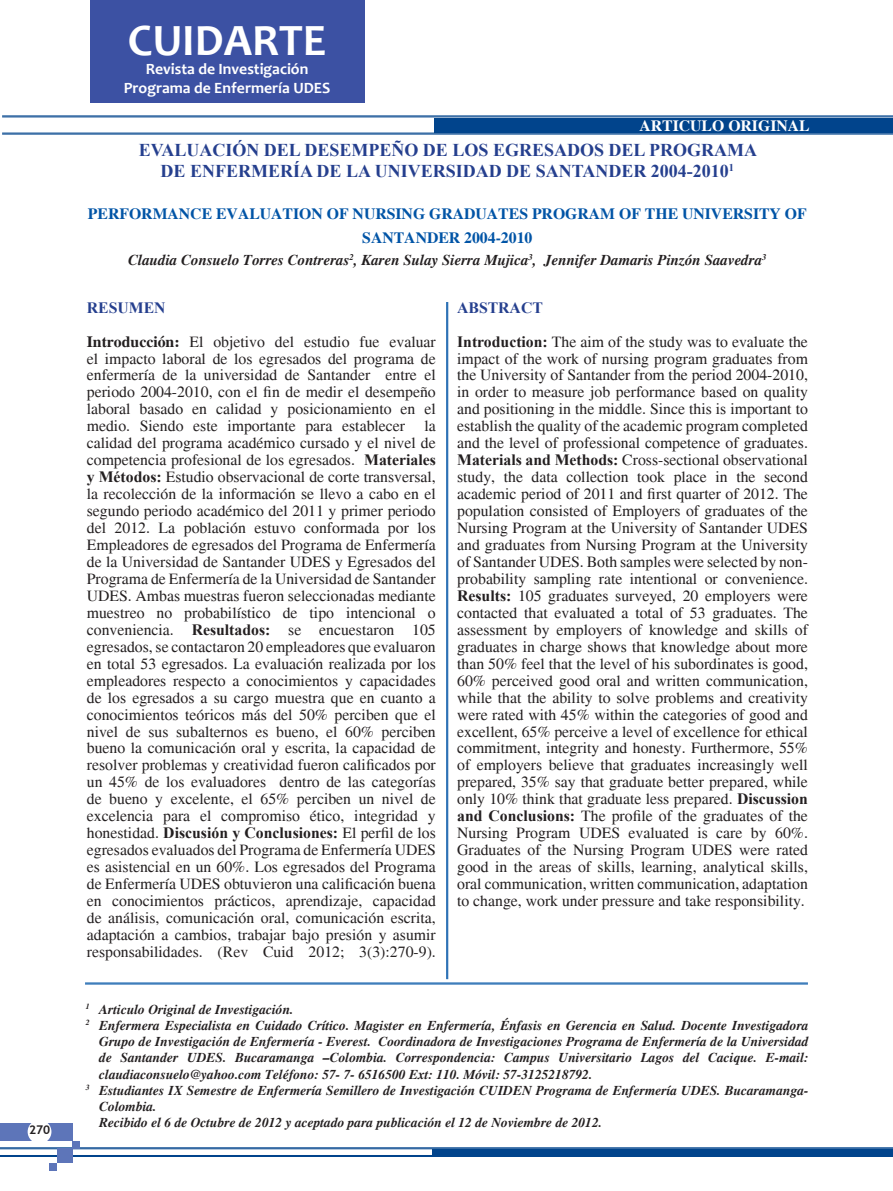
<style>
.page{position:relative;width:893px;height:1191px;background:#fff}
.page>*{position:absolute;margin:0;border:0;box-sizing:border-box;transform-origin:0 0}
.t1{font:700 45px "Candara";color:#fff}
.t2{font:700 18px/21.6px "Times New Roman";color:#253f8e;text-align:center}
.t3{font:15.75px/17px "Times";color:#231f20}
.t4{font:700 15.75px/23.7px "Times";color:#0154a6;text-align:center}
.t5{font:700 15.75px/18.9px "Candara";color:#fff;text-align:center}
.t6{font:700 15.75px "Times";color:#fff}
.t7{font:italic 700 15px "Times";color:#231f20}
.t8{font:italic 700 13.5px "Times";color:#231f20}
.t9{font:700 12px "Trebuchet MS";color:#231f20}
.s1{font-family:"Times New Roman";font-weight:700;color:#253f8e}
.s2{font-weight:700}
.s3{font-family:"Times New Roman";font-weight:700}
</style>
<div class="page">
<div style="left:0;top:1122px;width:72px;height:18px;background:#5d75b9"></div>
<div style="left:433px;top:1149px;width:460px;height:5px;background:#01448c"></div>
<hr style="left:0;top:1147px;width:893px;height:1px;background:#01448c">
<hr style="left:0;top:1148px;width:893px;height:1px;background:#01448c">
<hr style="left:0;top:1155px;width:893px;height:1px;background:#01448c">
<hr style="left:0;top:1156px;width:893px;height:1px;background:#01448c">
<div style="left:57px;top:1148px;width:15px;height:15px;background:#5d75b9"></div>
<div style="left:72px;top:1140px;width:8px;height:8px;background:#5d75b9"></div>
<div style="left:49px;top:1163px;width:8px;height:7px;background:#5d75b9"></div>
<div style="left:28px;top:1120px;width:23px;height:22px;background:#fff;border-radius:50%"></div>
<div style="left:28px;top:1119px;width:23px;height:24px;border:2px solid #fff;border-radius:50%"></div>
<div style="left:435px;top:118px;width:458px;height:14px;background:#01448c"></div>
<hr style="left:2px;top:116px;width:891px;height:1px;background:#01448c">
<hr style="left:2px;top:117px;width:891px;height:1px;background:#01448c">
<hr style="left:2px;top:133px;width:891px;height:1px;background:#01448c">
<hr style="left:2px;top:134px;width:891px;height:1px;background:#01448c">
<hr style="left:447px;top:302px;width:1px;height:677px;background:#0154a6">
<hr style="left:446px;top:302px;width:1px;height:677px;background:#0154a6">
<div style="left:90px;top:0;width:274px;height:102px;background:#3c51a3"></div>
<hr style="left:85px;top:982px;width:723px;height:1px;background:#0154a6">
<hr style="left:85px;top:983px;width:723px;height:1px;background:#0154a6">
<p class="t9" style="left:29px;top:1122px;width:23px">270</p>
<p class="t1" style="left:128px;top:13px;width:200px">CUIDARTE</p>
<p class="t5" style="left:124px;top:60px;width:208px">Revista de Investigación<br>Programa de Enfermería UDES</p>
<p class="t6" style="left:639px;top:116px;width:172px">ARTICULO ORIGINAL</p>
<p class="t2" style="left:139px;top:139px;width:620px">EVALUACIÓN DEL DESEMPEÑO DE LOS EGRESADOS DEL PROGRAMA<br>DE ENFERMERÍA DE LA UNIVERSIDAD DE SANTANDER 2004-2010<sup>1</sup></p>
<p class="t4" style="left:88px;top:202px;width:720px">PERFORMANCE EVALUATION OF NURSING GRADUATES PROGRAM OF THE UNIVERSITY OF<br>SANTANDER 2004-2010</p>
<p class="t7" style="left:128px;top:251px;width:640px">Claudia Consuelo Torres Contreras<sup>2</sup>, Karen Sulay Sierra Mujica<sup>3</sup>, Jennifer Damaris Pinzón Saavedra<sup>3</sup></p>
<p class="t3" style="left:87px;top:291px;width:350px;line-height:33.9px"><span class="s1">RESUMEN<br></span><span class="s2">Introducción:</span> El objetivo del estudio fue evaluar</p>
<p class="t3" style="left:87px;top:350px;width:351px;text-align:justify">el impacto laboral de los egresados del programa de enfermería de la universidad de Santander entre el periodo 2004-2010, con el fin de medir el desempeño laboral basado en calidad y posicionamiento en el medio. Siendo este importante para establecer la calidad del programa académico cursado y el nivel de competencia profesional de los egresados. <span class="s3">Materiales y Métodos:</span> Estudio observacional de corte transversal, la recolección de la información se llevo a cabo en el segundo periodo académico del 2011 y primer periodo del 2012. La población estuvo conformada por los Empleadores de egresados del Programa de Enfermería de la Universidad de Santander UDES y Egresados del Programa de Enfermería de la Universidad de Santander UDES. Ambas muestras fueron seleccionadas mediante muestreo no probabilístico de tipo intencional o conveniencia. <span class="s3">Resultados:</span> se encuestaron 105 egresados, se contactaron 20 empleadores que evaluaron en total 53 egresados. La evaluación realizada por los empleadores respecto a conocimientos y capacidades de los egresados a su cargo muestra que en cuanto a conocimientos teóricos más del 50% perciben que el nivel de sus subalternos es bueno, el 60% perciben bueno la comunicación oral y escrita, la capacidad de resolver problemas y creatividad fueron calificados por un 45% de los evaluadores dentro de las categorías de bueno y excelente, el 65% perciben un nivel de excelencia para el compromiso ético, integridad y honestidad. <span class="s3">Discusión y Conclusiones:</span> El perfil de los egresados evaluados del Programa de Enfermería UDES es asistencial en un 60%. Los egresados del Programa de Enfermería UDES obtuvieron una calificación buena en conocimientos prácticos, aprendizaje, capacidad de análisis, comunicación oral, comunicación escrita, adaptación a cambios, trabajar bajo presión y asumir responsabilidades. (Rev Cuid 2012; 3(3):270-9).</p>
<p class="t3" style="left:457px;top:291px;width:352px;line-height:33.9px"><span class="s1">ABSTRACT<br></span><span class="s3">Introduction:</span> The aim of the study was to evaluate the</p>
<p class="t3" style="left:457px;top:350px;width:352px;text-align:justify">impact of the work of nursing program graduates from the University of Santander from the period 2004-2010, in order to measure job performance based on quality and positioning in the middle. Since this is important to establish the quality of the academic program completed and the level of professional competence of graduates.<br><span class="s3">Materials and Methods:</span> Cross-sectional observational study, the data collection took place in the second academic period of 2011 and first quarter of 2012. The population consisted of Employers of graduates of the Nursing Program at the University of Santander UDES and graduates from Nursing Program at the University of Santander UDES. Both samples were selected by non&shy;probability sampling rate intentional or convenience.<br><span class="s3">Results:</span> 105 graduates surveyed, 20 employers were contacted that evaluated a total of 53 graduates. The assessment by employers of knowledge and skills of graduates in charge shows that knowledge about more than 50% feel that the level of his subordinates is good, 60% perceived good oral and written communication, while that the ability to solve problems and creativity were rated with 45% within the categories of good and excellent, 65% perceive a level of excellence for ethical commitment, integrity and honesty. Furthermore, 55% of employers believe that graduates increasingly well prepared, 35% say that graduate better prepared, while only 10% think that graduate less prepared. <span class="s3">Discussion and Conclusions:</span> The profile of the graduates of the Nursing Program UDES evaluated is care by 60%.<br>Graduates of the Nursing Program UDES were rated good in the areas of skills, learning, analytical skills, oral communication, written communication, adaptation to change, work under pressure and take responsibility.</p>
<p class="t8" style="left:86px;top:1001px;width:209px"><sup>1</sup> Articulo Original de Investigación.</p>
<p class="t8" style="left:86px;top:1017px;width:724px"><sup>2</sup> Enfermera Especialista en Cuidado Crítico. Magister en Enfermería, Énfasis en Gerencia en Salud. Docente Investigadora</p>
<p class="t8" style="left:99px;top:1033px;width:711px">Grupo de Investigación de Enfermería - Everest. Coordinadora de Investigaciones Programa de Enfermería de la Universidad</p>
<p class="t8" style="left:99px;top:1050px;width:711px">de Santander UDES. Bucaramanga –Colombia. Correspondencia: Campus Universitario Lagos del Cacique. E-mail:</p>
<p class="t8" style="left:99px;top:1066px;width:495px">claudiaconsuelo@yahoo.com Teléfono: 57- 7- 6516500 Ext: 110. Móvil: 57-3125218792.</p>
<p class="t8" style="left:86px;top:1082px;width:724px"><sup>3</sup> Estudiantes IX Semestre de Enfermería Semillero de Investigación CUIDEN Programa de Enfermería UDES. Bucaramanga-</p>
<p class="t8" style="left:99px;top:1098px;width:59px">Colombia.</p>
<p class="t8" style="left:99px;top:1114px;width:504px">Recibido el 6 de Octubre de 2012 y aceptado para publicación el 12 de Noviembre de 2012.</p>
</div>
